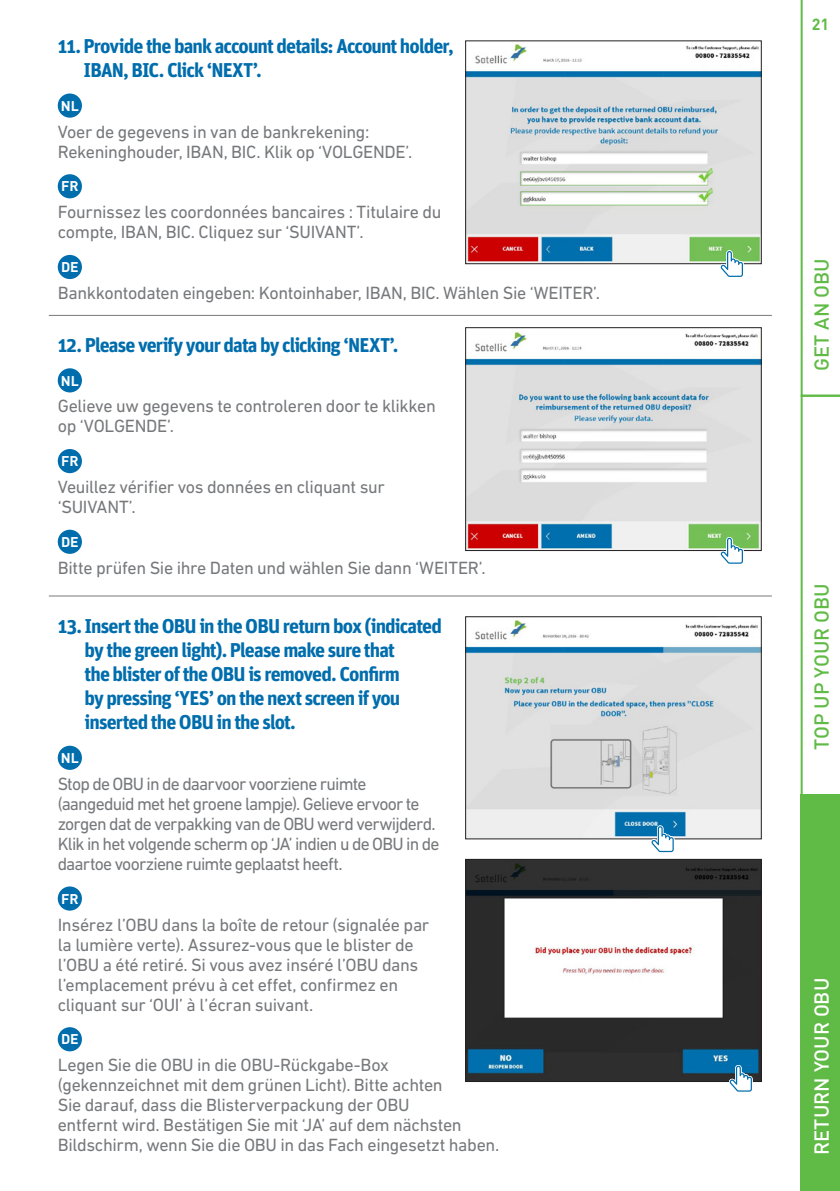
<style>
.page{position:relative;width:840px;height:1191px;background:#fff}
.page>*{position:absolute;margin:0;border:0;box-sizing:border-box;transform-origin:0 0}
.tussen_lijn{font:700 20px/24px "Unit Pro";letter-spacing:-.045em;color:#006dad}
.t1{font:500 20px "DIN";color:#60bb46}
.t2{font:500 20px "DIN";color:#fff}
.tussen_lijn-2{font:18px/20px "DIN Next W1 G";letter-spacing:-.02em;color:#76787b}
.tussen_lijn-3{font:18px/20px "DIN Next W1 G";letter-spacing:-.045em;color:#76787b}
.t3{font:700 16px "DIN";color:#60bb46}
.t4{font:700 14px "DIN";color:#fff}
</style>
<div class="page">
<svg style="left:800px;top:0;width:39px;height:794px"></svg>
<div style="left:800px;top:794px;width:39px;height:397px;background:#60bb46"></div>
<img style="left:467px;top:44px;width:292px;height:218px">
<div style="left:465px;top:41px;width:296px;height:223px;border:1px solid #231f20"></div>
<div style="left:58px;top:93px;width:24px;height:25px;background:#006dad;border-radius:50%"></div>
<div style="left:58px;top:174px;width:24px;height:24px;background:#006dad;border-radius:50%"></div>
<div style="left:58px;top:255px;width:24px;height:24px;background:#006dad;border-radius:50%"></div>
<svg style="left:719px;top:250px;width:24px;height:27px"></svg>
<hr style="left:49px;top:595px;width:722px;height:1px;background:#76787b">
<hr style="left:49px;top:315px;width:722px;height:1px;background:#76787b">
<div style="left:58px;top:368px;width:24px;height:24px;background:#006dad;border-radius:50%"></div>
<div style="left:58px;top:449px;width:24px;height:24px;background:#006dad;border-radius:50%"></div>
<div style="left:58px;top:530px;width:24px;height:24px;background:#006dad;border-radius:50%"></div>
<img style="left:467px;top:330px;width:292px;height:219px">
<div style="left:465px;top:327px;width:296px;height:224px;border:1px solid #231f20"></div>
<svg style="left:719px;top:537px;width:24px;height:27px"></svg>
<div style="left:58px;top:745px;width:24px;height:25px;background:#006dad;border-radius:50%"></div>
<div style="left:58px;top:886px;width:24px;height:24px;background:#006dad;border-radius:50%"></div>
<div style="left:58px;top:1027px;width:24px;height:24px;background:#006dad;border-radius:50%"></div>
<img style="left:467px;top:620px;width:292px;height:217px">
<div style="left:465px;top:616px;width:296px;height:223px;border:1px solid #231f20"></div>
<img style="left:467px;top:861px;width:292px;height:218px">
<div style="left:465px;top:859px;width:296px;height:222px;border:1px solid #231f20"></div>
<svg style="left:728px;top:1065px;width:24px;height:27px"></svg>
<svg style="left:650px;top:825px;width:24px;height:28px"></svg>
<p class="tussen_lijn" style="left:84px;top:33px;width:371px;text-indent:-26px">11. Provide the bank account details: Account holder,<br>IBAN, BIC. Click ‘NEXT’.</p>
<p class="t4" style="left:61px;top:97px;width:19px">NL</p>
<p class="tussen_lijn-2" style="left:58px;top:121px;width:356px">Voer de gegevens in van de bankrekening:<br>Rekeninghouder, IBAN, BIC. Klik op ‘VOLGENDE’.</p>
<p class="t4" style="left:61px;top:177px;width:19px">FR</p>
<p class="tussen_lijn-2" style="left:58px;top:202px;width:385px">Fournissez les coordonnées bancaires : Titulaire du compte, IBAN, BIC. Cliquez sur ‘SUIVANT’.</p>
<p class="t4" style="left:61px;top:258px;width:19px">DE</p>
<p class="tussen_lijn-2" style="left:58px;top:283px;width:543px">Bankkontodaten eingeben: Kontoinhaber, IBAN, BIC. Wählen Sie ‘WEITER’.</p>
<p class="tussen_lijn" style="left:58px;top:331px;width:342px">12. Please verify your data by clicking ‘NEXT’.</p>
<p class="t4" style="left:61px;top:371px;width:19px">NL</p>
<p class="tussen_lijn-2" style="left:58px;top:396px;width:379px">Gelieve uw gegevens te controleren door te klikken op ‘VOLGENDE’.</p>
<p class="t4" style="left:61px;top:452px;width:19px">FR</p>
<p class="tussen_lijn-2" style="left:58px;top:477px;width:328px">Veuillez vérifier vos données en cliquant sur ‘SUIVANT’.</p>
<p class="t4" style="left:61px;top:533px;width:19px">DE</p>
<p class="tussen_lijn-2" style="left:58px;top:557px;width:429px">Bitte prüfen Sie ihre Daten und wählen Sie dann ‘WEITER’.</p>
<p class="tussen_lijn" style="left:85px;top:613px;width:359px;text-indent:-27px">13. Insert the OBU in the OBU return box (indicated by the green light). Please make sure that<br>the blister of the OBU is removed. Confirm<br>by pressing ‘YES’ on the next screen if you inserted the OBU in the slot.</p>
<p class="t4" style="left:61px;top:749px;width:19px">NL</p>
<p class="tussen_lijn-3" style="left:58px;top:773px;width:383px">Stop de OBU in de daarvoor voorziene ruimte (aangeduid met het groene lampje). Gelieve ervoor te zorgen dat de verpakking van de OBU werd verwijderd.<br>Klik in het volgende scherm op ‘JA’ indien u de OBU in de daartoe voorziene ruimte geplaatst heeft.</p>
<p class="t4" style="left:61px;top:889px;width:19px">FR</p>
<p class="tussen_lijn-2" style="left:58px;top:914px;width:373px">Insérez l’OBU dans la boîte de retour (signalée par la lumière verte). Assurez-vous que le blister de l’OBU a été retiré. Si vous avez inséré l’OBU dans l’emplacement prévu à cet effet, confirmez en cliquant sur ‘OUI’ à l’écran suivant.</p>
<p class="t4" style="left:61px;top:1030px;width:19px">DE</p>
<p class="tussen_lijn-2" style="left:58px;top:1055px;width:443px">Legen Sie die OBU in die OBU-Rückgabe-Box (gekennzeichnet mit dem grünen Licht). Bitte achten<br>Sie darauf, dass die Blisterverpackung der OBU<br>entfernt wird. Bestätigen Sie mit ‘JA’ auf dem nächsten Bildschirm, wenn Sie die OBU in das Fach eingesetzt haben.</p>
<p class="t3" style="left:811px;top:14px;width:19px">21</p>
<p class="t1" style="left:808px;top:371px;width:114px;rotate:-90deg">GET AN OBU</p>
<p class="t1" style="left:808px;top:750px;width:168px;rotate:-90deg">TOP UP YOUR OBU</p>
<p class="t2" style="left:808px;top:1154px;width:178px;rotate:-90deg">RETURN YOUR OBU</p>
</div>
